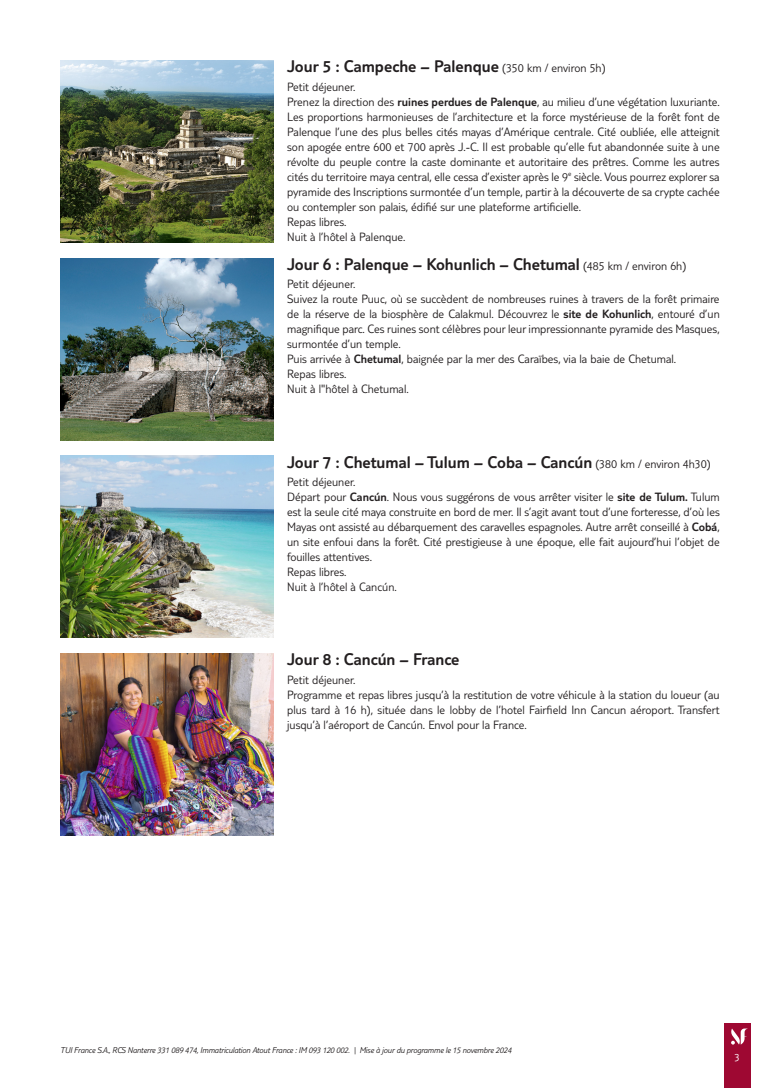
<style>
.page{position:relative;width:780px;height:1088px;background:#fff}
.page>*{position:absolute;margin:0;border:0;box-sizing:border-box;transform-origin:0 0}
.t1{font:300 17.5px "TUI Type";color:#231f20}
.t2{font:300 12.5px/15px "TUI Type";color:#231f20}
.t3{font:300 11.25px "TUI Type";color:#fff}
.t4{font:italic 300 8.75px "TUI Type";letter-spacing:-.02em;color:#231f20}
.s1{font-size:12.5px}
.s2{font-style:inherit}
</style>
<div class="page">
<div style="left:724px;top:1023px;width:26px;height:65px;background:#9e0832"></div>
<svg style="left:731px;top:1028px;width:17px;height:16px"></svg>
<img style="left:60px;top:60px;width:213px;height:182px">
<img style="left:60px;top:258px;width:213px;height:182px">
<img style="left:60px;top:456px;width:213px;height:182px">
<img style="left:60px;top:654px;width:213px;height:182px">
<h1 class="t1" style="left:287px;top:56px;width:320px">Jour 5 : Campeche – Palenque <span class="s1">(350 km / environ 5h)</span></h1>
<p class="t2" style="left:287px;top:79px;width:434px">Petit déjeuner.<br>Prenez la direction des <span class="s2">ruines perdues de Palenque</span>, au milieu d’une végétation luxuriante.<br>Les proportions harmonieuses de l’architecture et la force mystérieuse de la forêt font de Palenque l’une des plus belles cités mayas d’Amérique centrale. Cité oubliée, elle atteignit son apogée entre 600 et 700 après J.-C. Il est probable qu’elle fut abandonnée suite à une révolte du peuple contre la caste dominante et autoritaire des prêtres. Comme les autres cités du territoire maya central, elle cessa d’exister après le 9<sup>e</sup> siècle. Vous pourrez explorer sa pyramide des Inscriptions surmontée d’un temple, partir à la découverte de sa crypte cachée ou contempler son palais, édifié sur une plateforme artificielle.<br>Repas libres.<br>Nuit à l’hôtel à Palenque.</p>
<h1 class="t1" style="left:287px;top:254px;width:400px">Jour 6 : Palenque – Kohunlich – Chetumal <span class="s1">(485 km / environ 6h)</span></h1>
<p class="t2" style="left:287px;top:276px;width:434px">Petit déjeuner.<br>Suivez la route Puuc, où se succèdent de nombreuses ruines à travers de la forêt primaire de la réserve de la biosphère de Calakmul. Découvrez le <span class="s2">site de Kohunlich</span>, entouré d’un magnifique parc. Ces ruines sont célèbres pour leur impressionnante pyramide des Masques, surmontée d’un temple.<br>Puis arrivée à <span class="s2">Chetumal</span>, baignée par la mer des Caraïbes, via la baie de Chetumal.<br>Repas libres.<br>Nuit à l"hôtel à Chetumal.</p>
<h1 class="t1" style="left:287px;top:452px;width:425px">Jour 7 : Chetumal – Tulum – Coba – Cancún <span class="s1">(380 km / environ 4h30)</span></h1>
<p class="t2" style="left:287px;top:474px;width:434px">Petit déjeuner.<br>Départ pour <span class="s2">Cancún</span>. Nous vous suggérons de vous arrêter visiter le <span class="s2">site de Tulum.</span> Tulum est la seule cité maya construite en bord de mer. Il s’agit avant tout d’une forteresse, d’où les Mayas ont assisté au débarquement des caravelles espagnoles. Autre arrêt conseillé à <span class="s2">Cobá</span>, un site enfoui dans la forêt. Cité prestigieuse à une époque, elle fait aujourd’hui l’objet de fouilles attentives.<br>Repas libres.<br>Nuit à l’hôtel à Cancún.</p>
<h1 class="t1" style="left:287px;top:649px;width:174px">Jour 8 : Cancún – France</h1>
<p class="t2" style="left:287px;top:672px;width:434px">Petit déjeuner.<br>Programme et repas libres jusqu’à la restitution de votre véhicule à la station du loueur (au plus tard à 16 h), située dans le lobby de l’hotel Fairfield Inn Cancun aéroport. Transfert jusqu’à l’aéroport de Cancún. Envol pour la France.</p>
<p class="t4" style="left:60px;top:1045px;width:452px">TUI France S.A., RCS Nanterre 331 089 474, Immatriculation Atout France : IM 093 120 002. | Mise à jour du programme le 15 novembre 2024</p>
<p class="t3" style="left:734px;top:1050px;width:7px">3</p>
</div>
